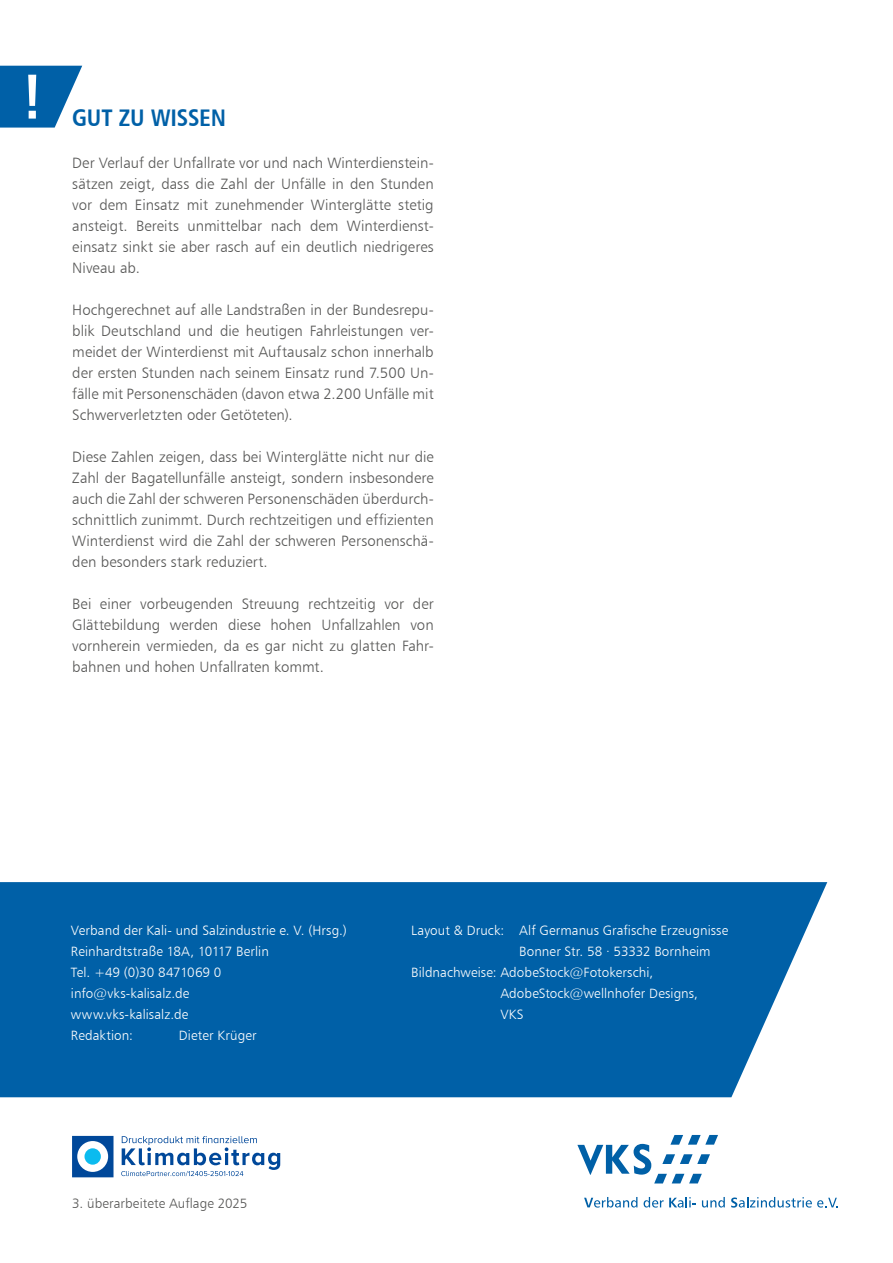
<style>
.page{position:relative;width:893px;height:1263px;background:#fff}
.page>*{position:absolute;margin:0;border:0;box-sizing:border-box;transform-origin:0 0}
.t1{font:24px "Humanist 777 BT Bold Condensed B";letter-spacing:-.01em;color:#0060a7}
.t2{font:15px/21px "Humanist 777 BT Light B";color:#575756;text-align:justify}
.t3{font:13.5px/21px "Humanist 777 BT Light B";letter-spacing:.005em;color:#fff}
.t4{font:13.5px "Humanist 777 BT Light B";letter-spacing:.005em;color:#575756}
</style>
<div class="page">
<svg style="left:0;top:66px;width:82px;height:62px"></svg>
<svg style="left:577px;top:1135px;width:141px;height:48px"></svg>
<svg style="left:584px;top:1197px;width:53px;height:10px"></svg>
<svg style="left:644px;top:1197px;width:52px;height:10px"></svg>
<svg style="left:702px;top:1197px;width:23px;height:10px"></svg>
<svg style="left:731px;top:1197px;width:107px;height:11px"></svg>
<div style="left:0;top:882px;width:827px;height:215px;background:#0060a7"></div>
<svg style="left:72px;top:1136px;width:41px;height:41px"></svg>
<div style="left:84px;top:1148px;width:17px;height:17px;background:#0bbbef;border-radius:50%"></div>
<svg style="left:121px;top:1136px;width:159px;height:40px"></svg>
<h1 class="t1" style="left:72px;top:103px;width:155px">GUT ZU WISSEN</h1>
<p class="t2" style="left:72px;top:152px;width:363px">Der Verlauf der Unfallrate vor und nach Winterdienstein&shy;sätzen zeigt, dass die Zahl der Unfälle in den Stunden vor dem Einsatz mit zunehmender Winterglätte stetig ansteigt. Bereits unmittelbar nach dem Winterdienst&shy;einsatz sinkt sie aber rasch auf ein deutlich niedrigeres Niveau ab.</p>
<p class="t2" style="left:72px;top:299px;width:363px">Hochgerechnet auf alle Landstraßen in der Bundesrepu&shy;blik Deutschland und die heutigen Fahrleistungen ver&shy;meidet der Winterdienst mit Auftausalz schon innerhalb der ersten Stunden nach seinem Einsatz rund 7.500 Un&shy;fälle mit Personenschäden (davon etwa 2.200 Unfälle mit Schwerverletzten oder Getöteten).</p>
<p class="t2" style="left:72px;top:446px;width:363px">Diese Zahlen zeigen, dass bei Winterglätte nicht nur die Zahl der Bagatellunfälle ansteigt, sondern insbesondere auch die Zahl der schweren Personenschäden überdurch&shy;schnittlich zunimmt. Durch rechtzeitigen und effizienten Winterdienst wird die Zahl der schweren Personenschä&shy;den besonders stark reduziert.</p>
<p class="t2" style="left:72px;top:593px;width:363px">Bei einer vorbeugenden Streuung rechtzeitig vor der Glättebildung werden diese hohen Unfallzahlen von vornherein vermieden, da es gar nicht zu glatten Fahr&shy;bahnen und hohen Unfallraten kommt.</p>
<p class="t3" style="left:71px;top:919px;width:277px">Verband der Kali- und Salzindustrie e. V. (Hrsg.)<br>Reinhardtstraße 18A, 10117 Berlin<br>Tel. +49 (0)30 8471069 0<br>info@vks-kalisalz.de<br>www.vks-kalisalz.de<br>Redaktion:</p>
<p class="t3" style="left:179px;top:1024px;width:79px">Dieter Krüger</p>
<p class="t4" style="left:72px;top:1195px;width:177px">3. überarbeitete Auflage 2025</p>
<p class="t3" style="left:411px;top:919px;width:319px">Layout &amp; Druck: Alf Germanus Grafische Erzeugnisse</p>
<p class="t3" style="left:519px;top:940px;width:193px">Bonner Str. 58 · 53332 Bornheim</p>
<p class="t3" style="left:411px;top:961px;width:243px">Bildnachweise: AdobeStock@Fotokerschi,</p>
<p class="t3" style="left:500px;top:982px;width:199px">AdobeStock@wellnhofer Designs,</p>
<p class="t3" style="left:500px;top:1003px;width:25px">VKS</p>
</div>
